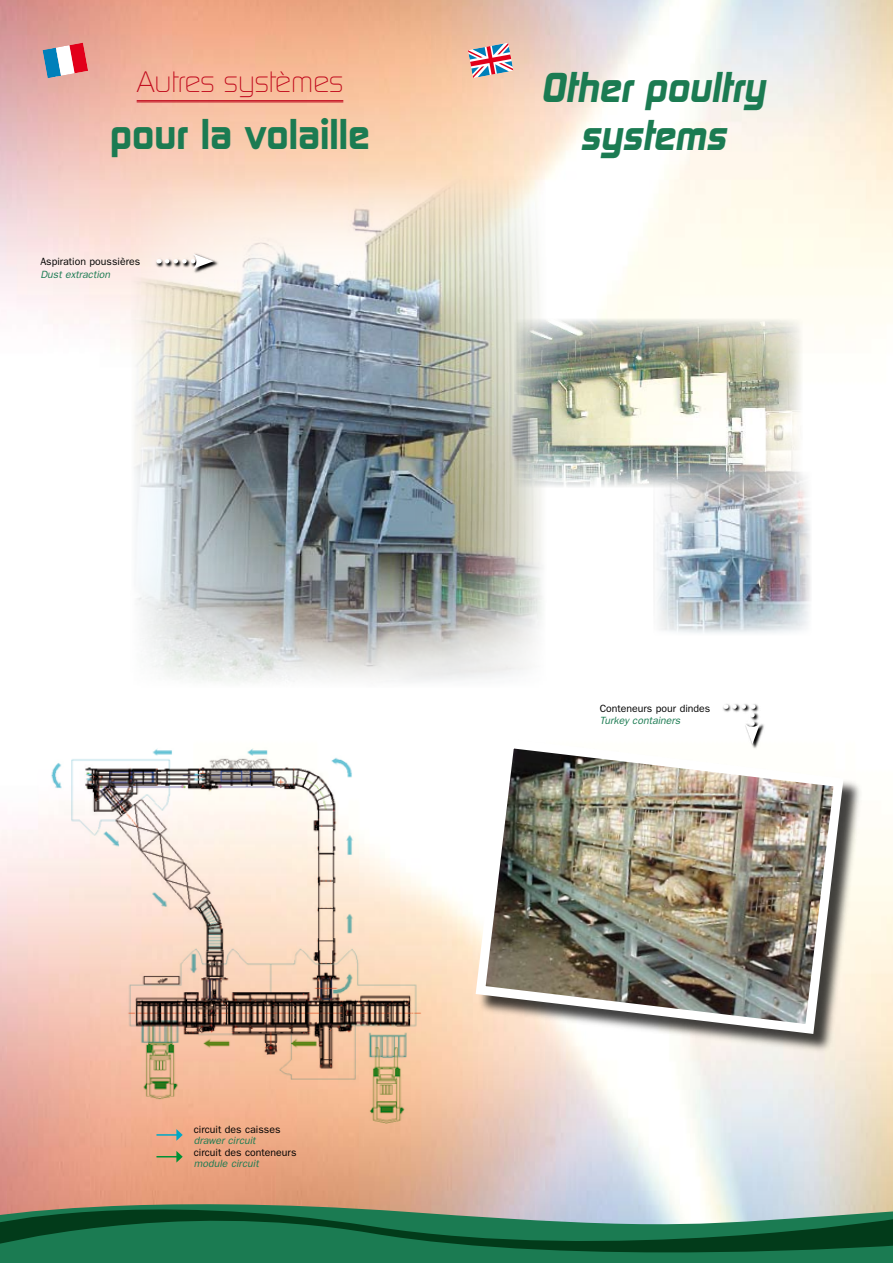
<style>
.page{position:relative;width:893px;height:1263px;background:#fff}
.page>*{position:absolute;margin:0;border:0;box-sizing:border-box;transform-origin:0 0}
.t1{font:italic 700 40.5px/48.6px "Digital";color:#1b7b52;text-align:center}
.t2{font:700 40.5px "Digital";color:#1b7b52}
.t3{font:300 28.5px "Digital";color:#c0061a}
.t4{font:10.5px "Franklin Gothic";color:#000}
.t5{font:italic 10.5px "Franklin Gothic";color:#1b7b52}
</style>
<div class="page">
<img style="left:0;top:0;width:893px;height:335px">
<svg style="left:0;top:1192px;width:893px;height:71px;background:#98a38c"></svg>
<svg style="left:0;top:1207px;width:893px;height:49px;background:#2f7655"></svg>
<div style="left:477px;top:740px;width:386px;height:313px;background:#000;opacity:.75"></div>
<img style="left:471px;top:740px;width:377px;height:299px">
<svg style="left:722px;top:703px;width:43px;height:46px"></svg>
<svg style="left:734px;top:704px;width:19px;height:5px"></svg>
<svg style="left:745px;top:715px;width:15px;height:29px"></svg>
<svg style="left:43px;top:43px;width:45px;height:35px"></svg>
<svg style="left:468px;top:43px;width:45px;height:35px"></svg>
<img style="left:131px;top:176px;width:415px;height:511px">
<img style="left:653px;top:478px;width:159px;height:157px">
<img style="left:514px;top:319px;width:289px;height:168px">
<hr style="left:137px;top:100px;width:206px;height:1px;background:#c0061a">
<hr style="left:137px;top:102px;width:206px;height:1px;background:#c0061a">
<svg style="left:155px;top:253px;width:64px;height:21px"></svg>
<svg style="left:167px;top:254px;width:47px;height:15px"></svg>
<img style="left:43px;top:747px;width:392px;height:378px">
<hr style="left:156px;top:1134px;width:21px;height:2px;background:#00a7c5">
<svg style="left:176px;top:1129px;width:7px;height:12px"></svg>
<svg style="left:156px;top:1151px;width:27px;height:11px"></svg>
<h2 class="t3" style="left:137px;top:65px;width:208px">Autres systèmes</h2>
<h1 class="t2" style="left:110px;top:110px;width:261px">pour la volaille</h1>
<p class="t4" style="left:40px;top:255px;width:102px">Aspiration poussières</p>
<p class="t5" style="left:40px;top:268px;width:71px">Dust extraction</p>
<p class="t4" style="left:194px;top:1123px;width:88px">circuit des caisses</p>
<p class="t5" style="left:194px;top:1134px;width:63px">drawer circuit</p>
<p class="t4" style="left:194px;top:1147px;width:104px">circuit des conteneurs</p>
<p class="t5" style="left:194px;top:1157px;width:66px">module circuit</p>
<h1 class="t1" style="left:541px;top:64px;width:226px">Other poultry systems</h1>
<p class="t4" style="left:600px;top:702px;width:112px">Conteneurs pour dindes</p>
<p class="t5" style="left:600px;top:715px;width:82px">Turkey containers</p>
</div>
